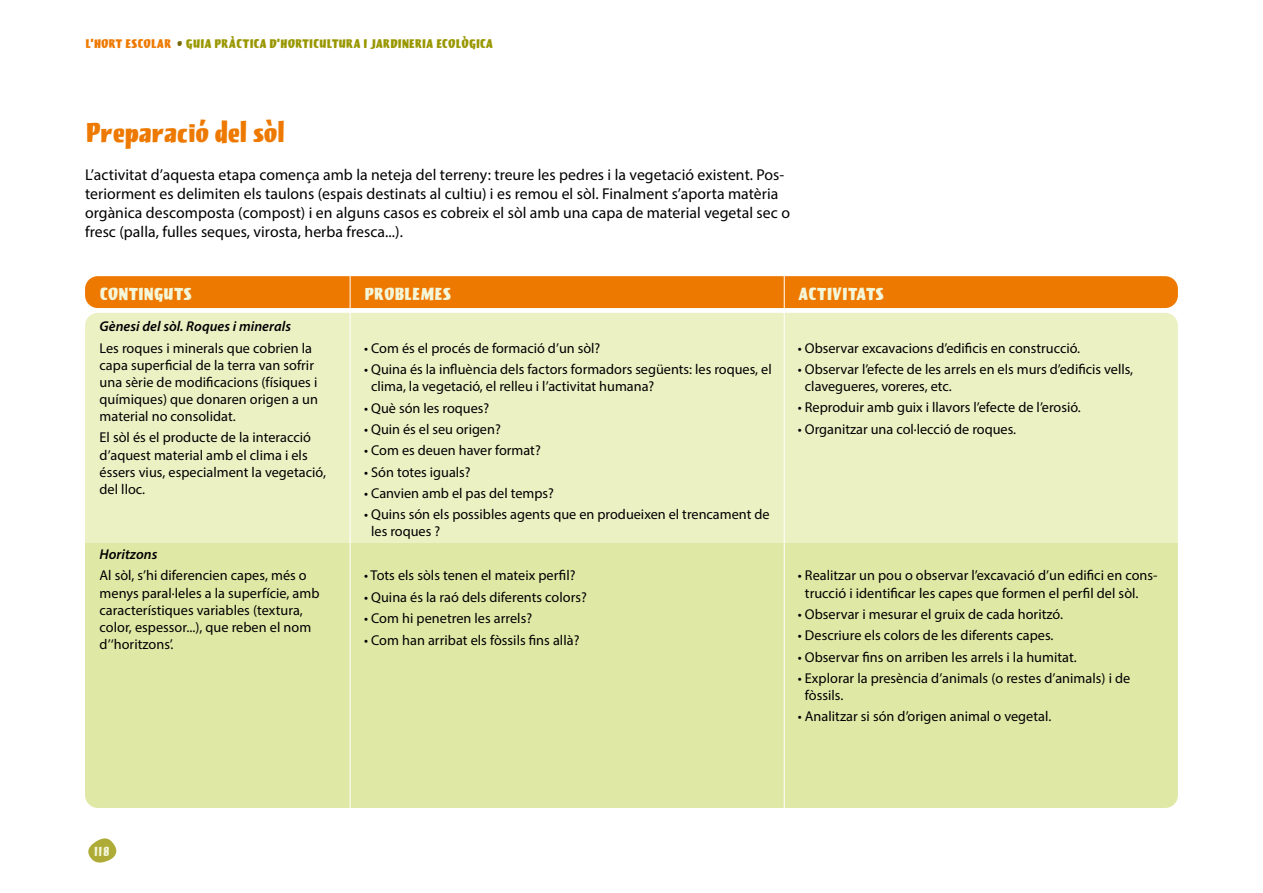
<style>
.page{position:relative;width:1263px;height:893px;background:#fff}
.page>*{position:absolute;margin:0;border:0;box-sizing:border-box;transform-origin:0 0}
.t1{font:28.5px "Lola";letter-spacing:.005em;color:#ee7900}
.t2{font:18px "Lola";color:#f3f6d9}
.t3{font:15.75px/19px "Myriad Pro";letter-spacing:.005em;color:#000}
.t4{font:14.25px/17.1px "Myriad Pro";letter-spacing:.005em;color:#000}
.t5{font:italic 600 14.25px "Myriad Pro";letter-spacing:.005em;color:#000}
.t6{font:13.5px "Lola";color:#f3f6d9}
.t7{font:12.9px "Lola";letter-spacing:.005em;color:#999700}
.s1{color:#ee7900}
.s2{color:#766909}
</style>
<div class="page">
<svg style="left:88px;top:838px;width:29px;height:25px"></svg>
<div style="left:85px;top:276px;width:1093px;height:32px;background:#ee7900;border-radius:13px"></div>
<div style="left:85px;top:313px;width:1093px;height:495px;background:#ecf1c4;border-radius:13px"></div>
<div style="left:85px;top:543px;width:1093px;height:265px;background:#e0e8a6"></div>
<hr style="left:350px;top:264px;width:1px;height:552px;background:#fff">
<hr style="left:784px;top:264px;width:1px;height:552px;background:#fff">
<p class="t7" style="left:85px;top:36px;width:409px"><span class="s1">L’HORT ESCOLAR</span> <span class="s2">•</span> GUIA PRÀCTICA D’HORTICULTURA I JARDINERIA ECOLÒGICA</p>
<h1 class="t1" style="left:85px;top:115px;width:201px">Preparació del sòl</h1>
<p class="t3" style="left:85px;top:165px;width:706px">L’activitat d’aquesta etapa comença amb la neteja del terreny: treure les pedres i la vegetació existent. Pos&shy;teriorment es delimiten els taulons (espais destinats al cultiu) i es remou el sòl. Finalment s’aporta matèria orgànica descomposta (compost) i en alguns casos es cobreix el sòl amb una capa de material vegetal sec o fresc (palla, fulles seques, virosta, herba fresca...).</p>
<p class="t2" style="left:100px;top:283px;width:94px">CONTINGUTS</p>
<p class="t2" style="left:364px;top:283px;width:89px">PROBLEMES</p>
<p class="t2" style="left:798px;top:283px;width:88px">ACTIVITATS</p>
<p class="t5" style="left:100px;top:317px;width:193px">Gènesi del sòl. Roques i minerals</p>
<p class="t4" style="left:100px;top:339px;width:220px">Les roques i minerals que cobrien la capa superficial de la terra van sofrir una sèrie de modificacions (físiques i químiques) que donaren origen a un material no consolidat.</p>
<p class="t4" style="left:100px;top:429px;width:228px">El sòl és el producte de la interacció d’aquest material amb el clima i els éssers vius, especialment la vegetació, del lloc.</p>
<p class="t4" style="left:798px;top:339px;width:284px">• Observar excavacions d’edificis en construcció.</p>
<p class="t4" style="left:805px;top:360px;width:330px;text-indent:-7px">• Observar l’efecte de les arrels en els murs d’edificis vells, clavegueres, voreres, etc.</p>
<p class="t4" style="left:798px;top:399px;width:284px">• Reproduir amb guix i llavors l’efecte de l’erosió.</p>
<p class="t4" style="left:798px;top:420px;width:220px">• Organitzar una col·lecció de roques.</p>
<p class="t4" style="left:364px;top:339px;width:238px">• Com és el procés de formació d’un sòl?</p>
<p class="t4" style="left:371px;top:360px;width:402px;text-indent:-7px">• Quina és la influència dels factors formadors següents: les roques, el clima, la vegetació, el relleu i l’activitat humana?</p>
<p class="t4" style="left:364px;top:399px;width:127px">• Què són les roques?</p>
<p class="t4" style="left:364px;top:420px;width:138px">• Quin és el seu origen?</p>
<p class="t4" style="left:364px;top:442px;width:178px">• Com es deuen haver format?</p>
<p class="t4" style="left:364px;top:463px;width:108px">• Són totes iguals?</p>
<p class="t4" style="left:364px;top:484px;width:191px">• Canvien amb el pas del temps?</p>
<p class="t4" style="left:371px;top:506px;width:400px;text-indent:-7px">• Quins són els possibles agents que en produeixen el trencament de les roques ?</p>
<p class="t5" style="left:100px;top:545px;width:59px">Horitzons</p>
<p class="t4" style="left:100px;top:567px;width:222px">Al sòl, s’hi diferencien capes, més o menys paral·leles a la superfície, amb característiques variables (textura, color, espessor...), que reben el nom d’‘horitzons’.</p>
<p class="t4" style="left:364px;top:567px;width:213px">• Tots els sòls tenen el mateix perfil?</p>
<p class="t4" style="left:364px;top:588px;width:224px">• Quina és la raó dels diferents colors?</p>
<p class="t4" style="left:364px;top:610px;width:170px">• Com hi penetren les arrels?</p>
<p class="t4" style="left:364px;top:631px;width:217px">• Com han arribat els fòssils fins allà?</p>
<p class="t6" style="left:94px;top:843px;width:18px">118</p>
<p class="t4" style="left:805px;top:567px;width:354px;text-indent:-7px">• Realitzar un pou o observar l’excavació d’un edifici en cons&shy;trucció i identificar les capes que formen el perfil del sòl.</p>
<p class="t4" style="left:798px;top:605px;width:267px">• Observar i mesurar el gruix de cada horitzó.</p>
<p class="t4" style="left:798px;top:627px;width:257px">• Descriure els colors de les diferents capes.</p>
<p class="t4" style="left:798px;top:648px;width:280px">• Observar fins on arriben les arrels i la humitat.</p>
<p class="t4" style="left:805px;top:669px;width:327px;text-indent:-7px">• Explorar la presència d’animals (o restes d’animals) i de fòssils.</p>
<p class="t4" style="left:798px;top:708px;width:255px">• Analitzar si són d’origen animal o vegetal.</p>
</div>
